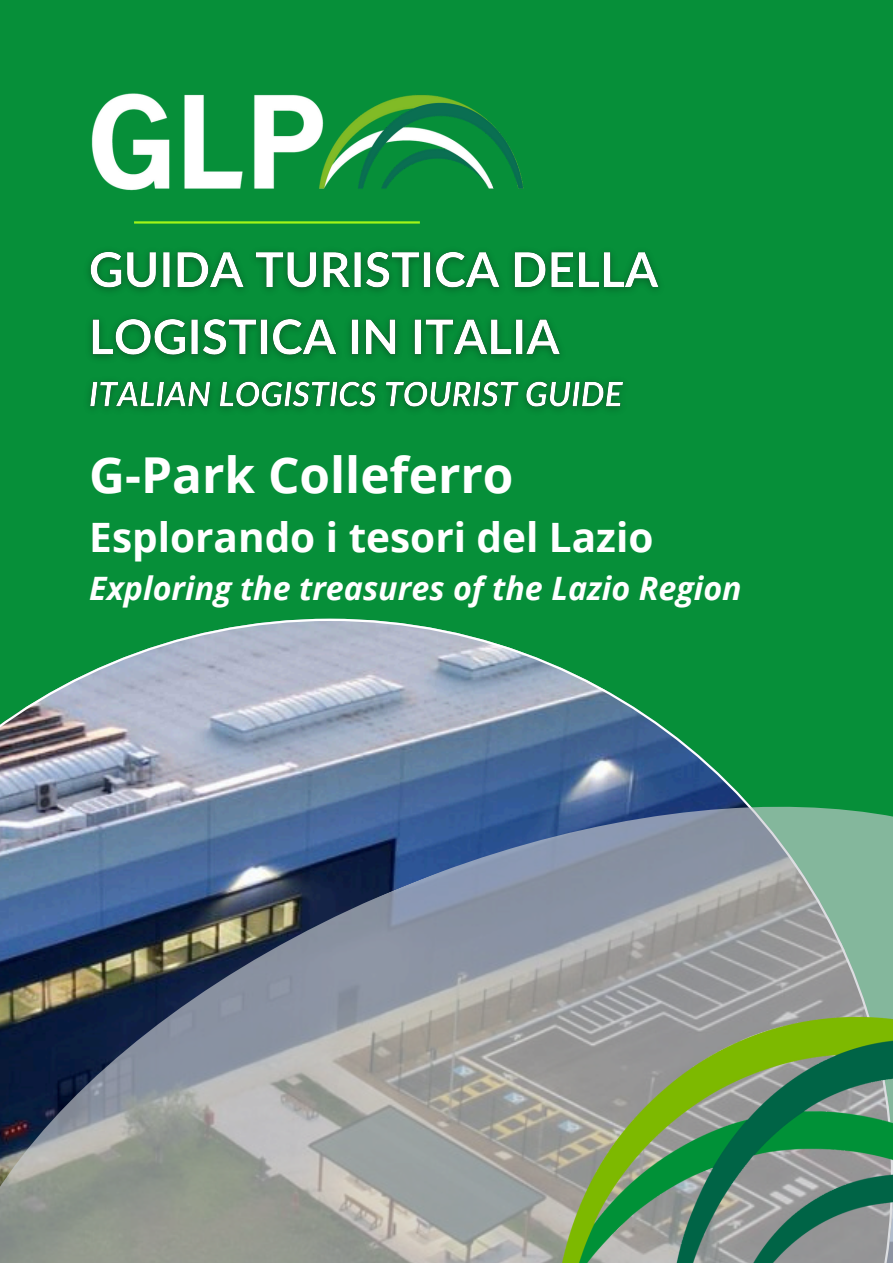
<style>
.page{position:relative;width:893px;height:1263px;background:#068f39}
.page>*{position:absolute;margin:0;border:0;box-sizing:border-box;transform-origin:0 0}
.t1{font:700 49.5px "Open Sans";color:#fff}
.t2{font:700 40.5px "Open Sans";color:#fff}
.t3{font:italic 700 32.25px "Open Sans";color:#fff}
</style>
<div class="page">
<hr style="left:134px;top:221px;width:286px;height:3px;background:#a0f418">
<img style="left:91px;top:93px;width:433px;height:97px">
<svg style="left:0;top:619px;width:700px;height:137px"></svg>
<svg style="left:0;top:756px;width:893px;height:507px;background:#7a8992"></svg>
<img style="left:88px;top:251px;width:571px;height:159px">
<img style="left:544px;top:989px;width:349px;height:274px">
<p class="t1" style="left:89px;top:440px;width:426px">G-Park Colleferro</p>
<p class="t2" style="left:89px;top:509px;width:565px">Esplorando i tesori del Lazio</p>
<p class="t3" style="left:89px;top:565px;width:654px">Exploring the treasures of the Lazio Region</p>
</div>
